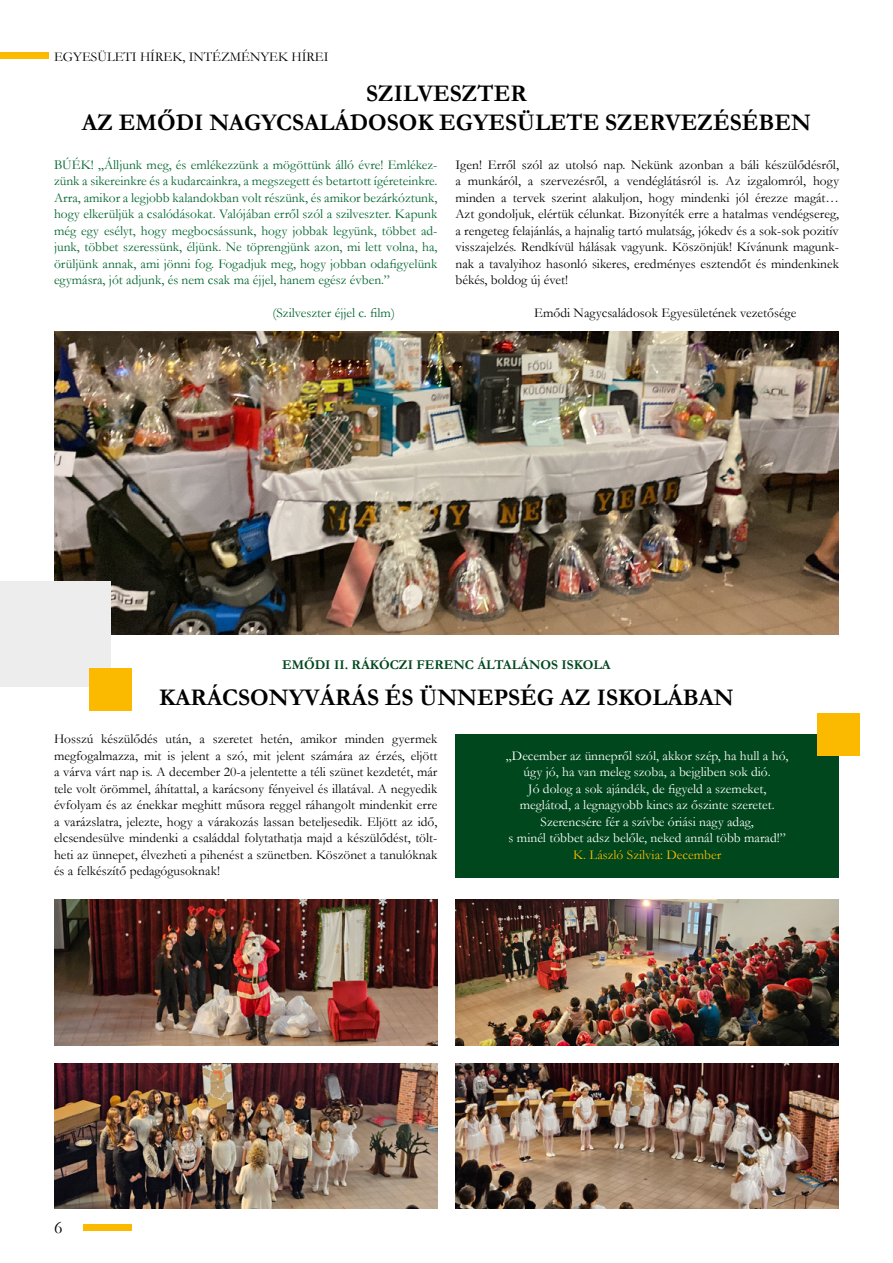
<style>
.page{position:relative;width:893px;height:1263px;background:#fff}
.page>*{position:absolute;margin:0;border:0;box-sizing:border-box;transform-origin:0 0}
.t1{font:700 24px/28.8px "Garamond";color:#000;text-align:center}
.t2{font:18px "Garamond";color:#000}
.t3{font:13.5px/16.5px "Garamond";color:#000;text-align:justify}
.t4{font:13.5px/16.5px "Garamond";color:#00652d;text-align:justify}
.t5{font:13.5px/16.5px "Garamond";color:#fff;text-align:center}
.t6{font:700 13.5px "Garamond";color:#00471d}
.t7{font:13.5px "Garamond";color:#fbba00}
</style>
<div class="page">
<div style="left:83px;top:1224px;width:48px;height:7px;background:#fbba00"></div>
<div style="left:0;top:52px;width:48px;height:7px;background:#fbba00"></div>
<div style="left:455px;top:734px;width:384px;height:144px;background:#00471d"></div>
<img style="left:54px;top:332px;width:785px;height:302px">
<img style="left:54px;top:1063px;width:383px;height:146px">
<img style="left:455px;top:1063px;width:384px;height:146px">
<img style="left:54px;top:899px;width:383px;height:146px">
<img style="left:455px;top:899px;width:384px;height:146px">
<div style="left:0;top:582px;width:110px;height:105px;background:#ededed"></div>
<div style="left:89px;top:668px;width:42px;height:43px;background:#fbba00"></div>
<div style="left:818px;top:713px;width:42px;height:43px;background:#fbba00"></div>
<p class="t3" style="left:54px;top:48px;width:276px">EGYESÜLETI HÍREK, INTÉZMÉNYEK HÍREI</p>
<h1 class="t1" style="left:82px;top:79px;width:730px">SZILVESZTER<br>AZ EMŐDI NAGYCSALÁDOSOK EGYESÜLETE SZERVEZÉSÉBEN</h1>
<p class="t4" style="left:54px;top:156px;width:385px">BÚÉK! „Álljunk meg, és emlékezzünk a mögöttünk álló évre! Emlékez&shy;zünk a sikereinkre és a kudarcainkra, a megszegett és betartott ígéreteinkre.<br>Arra, amikor a legjobb kalandokban volt részünk, és amikor bezárkóztunk, hogy elkerüljük a csalódásokat. Valójában erről szól a szilveszter. Kapunk még egy esélyt, hogy megbocsássunk, hogy jobbak legyünk, többet ad&shy;junk, többet szeressünk, éljünk. Ne töprengjünk azon, mi lett volna, ha, örüljünk annak, ami jönni fog. Fogadjuk meg, hogy jobban odafigyelünk egymásra, jót adjunk, és nem csak ma éjjel, hanem egész évben.”</p>
<p class="t4" style="left:273px;top:304px;width:124px">(Szilveszter éjjel c. film)</p>
<p class="t3" style="left:455px;top:156px;width:385px">Igen! Erről szól az utolsó nap. Nekünk azonban a báli készülődésről, a munkáról, a szervezésről, a vendéglátásról is. Az izgalomról, hogy minden a tervek szerint alakuljon, hogy mindenki jól érezze magát… Azt gondoljuk, elértük célunkat. Bizonyíték erre a hatalmas vendégsereg, a rengeteg felajánlás, a hajnalig tartó mulatság, jókedv és a sok-sok pozitív visszajelzés. Rendkívül hálásak vagyunk. Köszönjük! Kívánunk magunk&shy;nak a tavalyihoz hasonló sikeres, eredményes esztendőt és mindenkinek békés, boldog új évet!</p>
<p class="t3" style="left:534px;top:305px;width:264px">Emődi Nagycsaládosok Egyesületének vezetősége</p>
<p class="t6" style="left:282px;top:656px;width:330px">EMŐDI II. RÁKÓCZI FERENC ÁLTALÁNOS ISKOLA</p>
<h1 class="t1" style="left:159px;top:683px;width:576px">KARÁCSONYVÁRÁS ÉS ÜNNEPSÉG AZ ISKOLÁBAN</h1>
<p class="t3" style="left:54px;top:730px;width:385px">Hosszú készülődés után, a szeretet hetén, amikor minden gyermek megfogalmazza, mit is jelent a szó, mit jelent számára az érzés, eljött a várva várt nap is. A december 20-a jelentette a téli szünet kezdetét, már tele volt örömmel, áhítattal, a karácsony fényeivel és illatával. A negyedik évfolyam és az énekkar meghitt műsora reggel ráhangolt mindenkit erre a varázslatra, jelezte, hogy a várakozás lassan beteljesedik. Eljött az idő, elcsendesülve mindenki a családdal folytathatja majd a készülődést, tölt&shy;heti az ünnepet, élvezheti a pihenést a szünetben. Köszönet a tanulóknak és a felkészítő pedagógusoknak!</p>
<p class="t5" style="left:506px;top:747px;width:284px">„December az ünnepről szól, akkor szép, ha hull a hó, úgy jó, ha van meleg szoba, a bejgliben sok dió.<br>Jó dolog a sok ajándék, de figyeld a szemeket, meglátod, a legnagyobb kincs az őszinte szeretet.<br>Szerencsére fér a szívbe óriási nagy adag,<br>s minél többet adsz belőle, neked annál több marad!”</p>
<p class="t7" style="left:573px;top:845px;width:149px">K. László Szilvia: December</p>
<h2 class="t2" style="left:54px;top:1215px;width:10px">6</h2>
</div>
